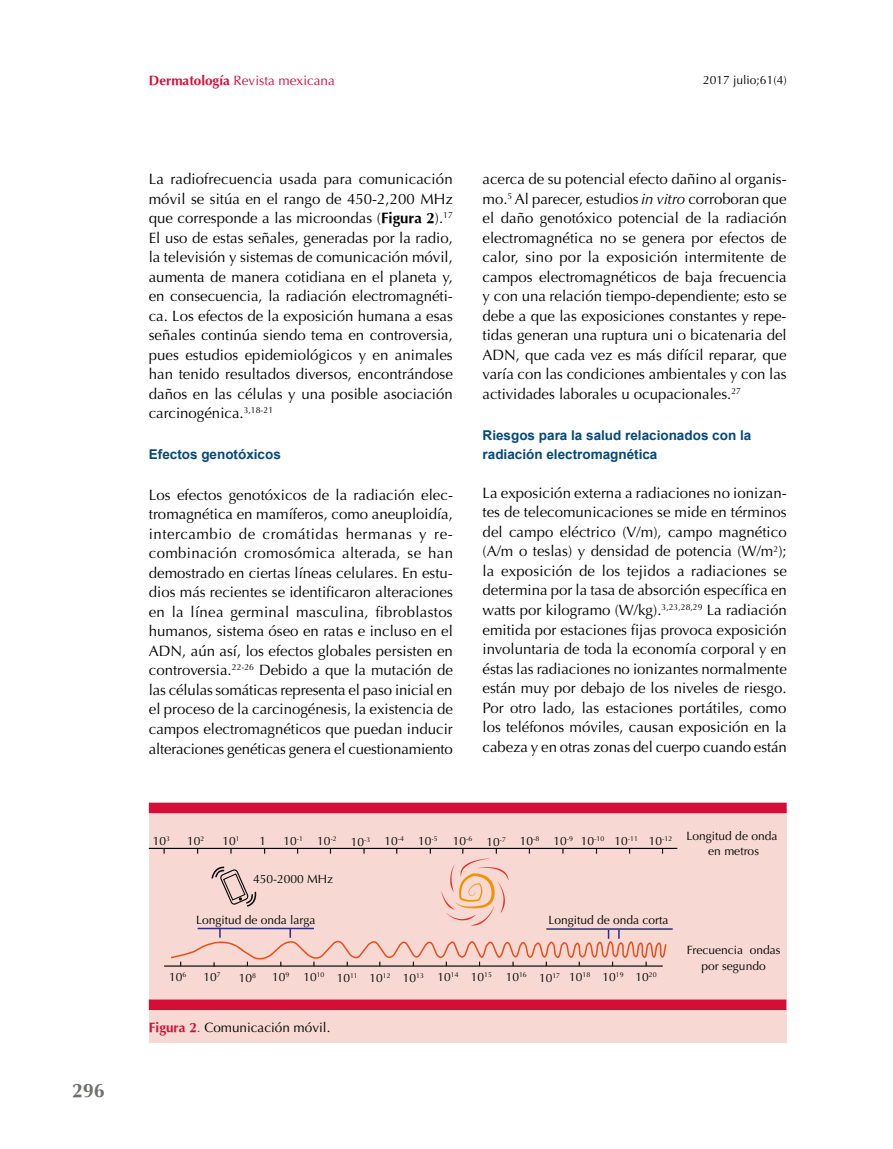
<style>
.page{position:relative;width:893px;height:1149px;background:#fff}
.page>*{position:absolute;margin:0;border:0;box-sizing:border-box;transform-origin:0 0}
.t1{font:700 19.5px "Optima";color:#6f6f6e}
.t2{font:15px/19.5px "Optima";color:#000;text-align:justify}
.t3{font:700 13.5px/19.5px "Arial";color:#02497d}
.t4{font:13.5px "Optima";color:#d60d36}
.t5{font:13.5px "Optima";color:#000}
.t6{font:12px/15px "Optima";color:#000;text-align:center}
.t7{font:7.05px "Optima";color:#000}
.s1{font-weight:700}
.s2{font-style:italic}
.s3{font-size:12px}
.s4{font-weight:700;color:#d60d36}
.s5{color:#d60d36}
</style>
<div class="page">
<div style="left:149px;top:807px;width:637px;height:235px;background:#f7d8d2"></div>
<div style="left:149px;top:999px;width:637px;height:10px;background:#d60d36"></div>
<div style="left:149px;top:802px;width:638px;height:10px;background:#d60d36"></div>
<hr style="left:149px;top:847px;width:528px;height:1px;background:#000">
<hr style="left:546px;top:927px;width:127px;height:2px;background:#2c2e83">
<svg style="left:164px;top:848px;width:503px;height:119px"></svg>
<h1 class="t1" style="left:72px;top:1082px;width:34px">296</h1>
<p class="t4" style="left:149px;top:73px;width:188px"><span class="s1">Dermatología</span> Revista mexicana</p>
<p class="t6" style="left:703px;top:73px;width:85px">2017 julio;61(4)</p>
<p class="t2" style="left:149px;top:169px;width:306px">La radiofrecuencia usada para comunicación móvil se sitúa en el rango de 450-2,200 MHz que corresponde a las microondas (<span class="s1">Figura 2</span>).<sup>17<br></sup>El uso de estas señales, generadas por la radio, la televisión y sistemas de comunicación móvil, aumenta de manera cotidiana en el planeta y, en consecuencia, la radiación electromagnéti&shy;ca. Los efectos de la exposición humana a esas señales continúa siendo tema en controversia, pues estudios epidemiológicos y en animales han tenido resultados diversos, encontrándose daños en las células y una posible asociación carcinogénica.<sup>3,18-21</sup></p>
<p class="t3" style="left:149px;top:445px;width:134px">Efectos genotóxicos</p>
<p class="t2" style="left:149px;top:485px;width:306px">Los efectos genotóxicos de la radiación elec&shy;tromagnética en mamíferos, como aneuploidía, intercambio de cromátidas hermanas y re&shy;combinación cromosómica alterada, se han demostrado en ciertas líneas celulares. En estu&shy;dios más recientes se identificaron alteraciones en la línea germinal masculina, fibroblastos humanos, sistema óseo en ratas e incluso en el ADN, aún así, los efectos globales persisten en controversia.<sup>22-26</sup> Debido a que la mutación de las células somáticas representa el paso inicial en el proceso de la carcinogénesis, la existencia de campos electromagnéticos que puedan inducir alteraciones genéticas genera el cuestionamiento</p>
<p class="t2" style="left:483px;top:170px;width:306px">acerca de su potencial efecto dañino al organis&shy;mo.<sup>5</sup> Al parecer, estudios <span class="s2">in vitro</span> corroboran que el daño genotóxico potencial de la radiación electromagnética no se genera por efectos de calor, sino por la exposición intermitente de campos electromagnéticos de baja frecuencia y con una relación tiempo-dependiente; esto se debe a que las exposiciones constantes y repe&shy;tidas generan una ruptura uni o bicatenaria del ADN, que cada vez es más difícil reparar, que varía con las condiciones ambientales y con las actividades laborales u ocupacionales.<sup>27</sup></p>
<p class="t3" style="left:483px;top:426px;width:270px">Riesgos para la salud relacionados con la radiación electromagnética</p>
<p class="t2" style="left:483px;top:483px;width:306px">La exposición externa a radiaciones no ionizan&shy;tes de telecomunicaciones se mide en términos del campo eléctrico (V/m), campo magnético (A/m o teslas) y densidad de potencia (W/m<sup>2</sup>); la exposición de los tejidos a radiaciones se determina por la tasa de absorción específica en watts por kilogramo (W/kg).<sup>3,23,28,29</sup> La radiación emitida por estaciones fijas provoca exposición involuntaria de toda la economía corporal y en éstas las radiaciones no ionizantes normalmente están muy por debajo de los niveles de riesgo.<br>Por otro lado, las estaciones portátiles, como los teléfonos móviles, causan exposición en la cabeza y en otras zonas del cuerpo cuando están</p>
<p class="t6" style="left:153px;top:833px;width:19px">10<sup>3</sup></p>
<p class="t6" style="left:187px;top:833px;width:19px">10<sup>2</sup></p>
<p class="t6" style="left:222px;top:833px;width:19px">10<sup>1</sup></p>
<p class="t6" style="left:259px;top:833px;width:8px">1</p>
<p class="t6" style="left:283px;top:833px;width:156px">10<sup>-1</sup> 10<sup>-2</sup> 10<sup>-3</sup> 10<sup>-4</sup> 10<sup>-5</sup></p>
<p class="t7" style="left:453px;top:834px;width:221px"><span class="s3">10</span>-6 <span class="s3">10</span>-7 <span class="s3">10</span>-8 <span class="s3">10</span>-9 <span class="s3">10</span>-10 <span class="s3">10</span>-11 <span class="s3">10</span>-12</p>
<p class="t6" style="left:253px;top:871px;width:82px">450-2000 MHz</p>
<p class="t6" style="left:196px;top:912px;width:121px">Longitud de onda larga</p>
<p class="t6" style="left:548px;top:912px;width:122px">Longitud de onda corta</p>
<p class="t6" style="left:169px;top:969px;width:19px">10<sup>6</sup></p>
<p class="t6" style="left:204px;top:969px;width:19px">10<sup>7</sup></p>
<p class="t6" style="left:239px;top:970px;width:19px">10<sup>8</sup></p>
<p class="t6" style="left:272px;top:969px;width:386px">10<sup>9</sup> 10<sup>10</sup> 10<sup>11</sup> 10<sup>12</sup> 10<sup>13</sup> 10<sup>14</sup> 10<sup>15</sup> 10<sup>16</sup> 10<sup>17</sup> 10<sup>18</sup> 10<sup>19</sup> 10<sup>20</sup></p>
<p class="t5" style="left:149px;top:1019px;width:183px"><span class="s4">Figura 2</span><span class="s5">.</span> Comunicación móvil.</p>
<p class="t6" style="left:687px;top:828px;width:92px">Longitud de onda en metros</p>
<p class="t6" style="left:687px;top:942px;width:95px">Frecuencia ondas por segundo</p>
</div>
